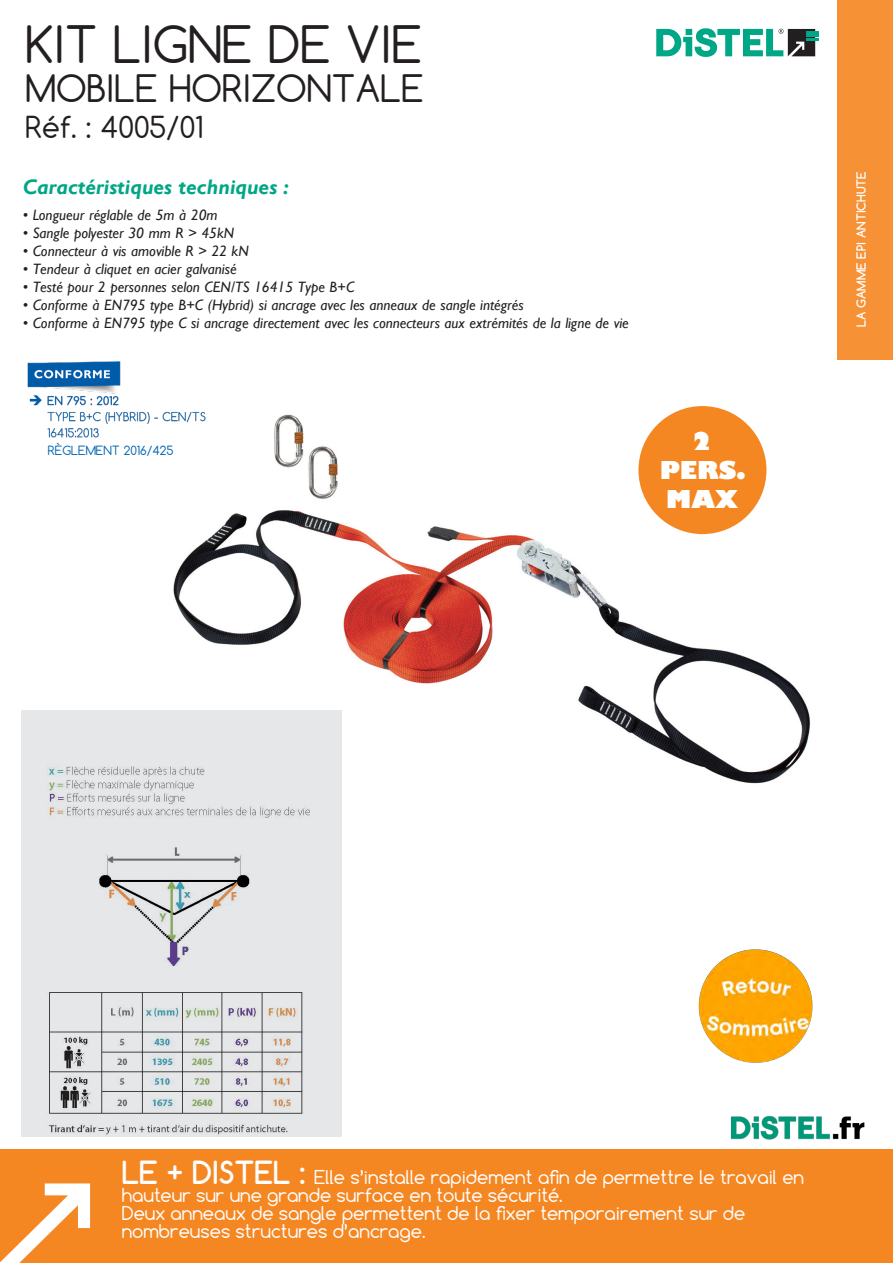
<style>
.page{position:relative;width:893px;height:1263px;background:#fff}
.page>*{position:absolute;margin:0;border:0;box-sizing:border-box;transform-origin:0 0}
.Normal_e{font:48.45px "Comfortaa";color:#231f20}
.Normal_e-2{font:35.7px "Comfortaa";color:#231f20}
.Normal_e-3{font:28.5px "Comfortaa";color:#231f20}
.t1{font:800 24px/28.8px "Gill Sans";color:#fff;text-align:center}
.Normal_e-4{font:italic 700 21px "Gill Sans";color:#00a786}
.t2{font:18px/18px "Comfortaa";color:#fff}
.Normal_e-5{font:italic 15px "Gill Sans";color:#231f20}
.t3{font:700 12px "Comfortaa";color:#fff}
.Normal_e-6{font:12px "Comfortaa";color:#0166b3}
.s1{font-weight:700;font-size:30px}
</style>
<div class="page">
<div style="left:838px;top:0;width:55px;height:360px;background:#f69136"></div>
<div style="left:0;top:1149px;width:893px;height:114px;background:#f58723"></div>
<svg style="left:0;top:1183px;width:90px;height:80px"></svg>
<img style="left:730px;top:1115px;width:135px;height:25px">
<svg style="left:656px;top:28px;width:163px;height:29px"></svg>
<img style="left:166px;top:406px;width:644px;height:378px">
<img style="left:27px;top:362px;width:179px;height:76px">
<div style="left:21px;top:711px;width:321px;height:426px;background:#e6e7e9"></div>
<div style="left:638px;top:406px;width:128px;height:128px;background:#f58723;border-radius:50%"></div>
<img style="left:698px;top:949px;width:115px;height:114px">
<p class="Normal_e" style="left:25px;top:14px;width:398px">KIT LIGNE DE VIE</p>
<p class="Normal_e-2" style="left:25px;top:66px;width:400px">MOBILE HORIZONTALE</p>
<p class="Normal_e-3" style="left:25px;top:109px;width:179px">Réf. : 4005/01</p>
<p class="Normal_e-4" style="left:23px;top:174px;width:268px">Caractéristiques techniques :</p>
<p class="Normal_e-5" style="left:23px;top:206px;width:196px">• Longueur réglable de 5m à 20m</p>
<p class="Normal_e-5" style="left:23px;top:224px;width:213px">• Sangle polyester 30 mm R &gt; 45kN</p>
<p class="Normal_e-5" style="left:23px;top:242px;width:228px">• Connecteur à vis amovible R &gt; 22 kN</p>
<p class="Normal_e-5" style="left:23px;top:260px;width:215px">• Tendeur à cliquet en acier galvanisé</p>
<p class="Normal_e-5" style="left:23px;top:278px;width:333px">• Testé pour 2 personnes selon CEN/TS 16415 Type B+C</p>
<p class="Normal_e-5" style="left:23px;top:296px;width:503px">• Conforme à EN795 type B+C (Hybrid) si ancrage avec les anneaux de sangle intégrés</p>
<p class="Normal_e-5" style="left:23px;top:314px;width:607px">• Conforme à EN795 type C si ancrage directement avec les connecteurs aux extrémités de la ligne de vie</p>
<p class="Normal_e-6" style="left:48px;top:443px;width:127px">RÈGLEMENT 2016/425</p>
<p class="t1" style="left:660px;top:429px;width:87px">2<br>PERS.</p>
<p class="t1" style="left:666px;top:486px;width:74px">MAX</p>
<p class="t3" style="left:854px;top:327px;width:157px;rotate:-90deg">LA GAMME EPI ANTICHUTE</p>
<p class="t2" style="left:122px;top:1168px;width:684px"><span class="s1">LE + DISTEL :</span> Elle s’installe rapidement afin de permettre le travail en hauteur sur une grande surface en toute sécurité.</p>
<p class="t2" style="left:122px;top:1204px;width:625px">Deux anneaux de sangle permettent de la fixer temporairement sur de nombreuses structures d’ancrage.</p>
</div>
